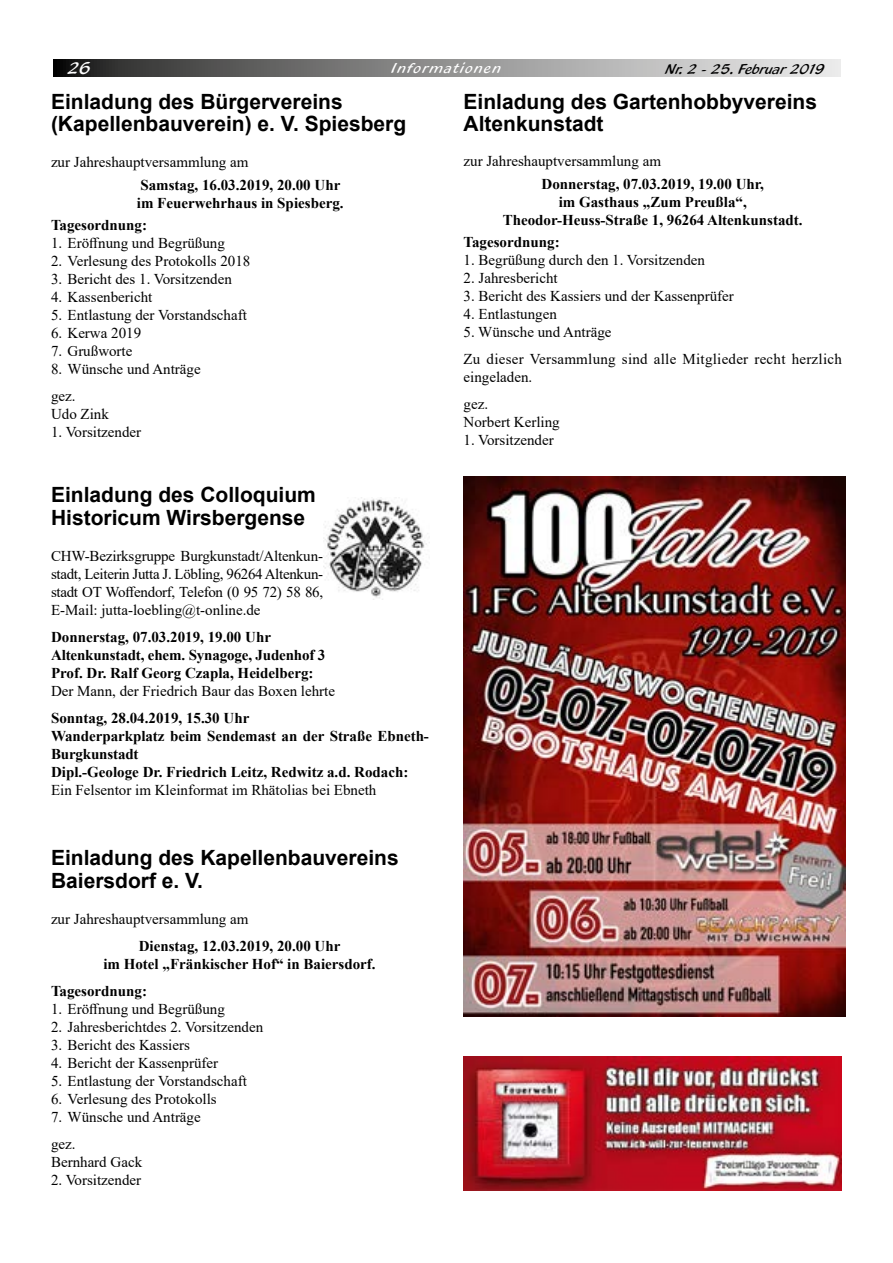
<style>
.page{position:relative;width:893px;height:1263px;background:#fff}
.page>*{position:absolute;margin:0;border:0;box-sizing:border-box;transform-origin:0 0}
.Überschr__klein{font:700 21px/22.5px "Arial";color:#000}
.t1{font:18px "Blacklight D";color:#fff}
.Burgkunstadt_text{font:15px/18px "Times New Roman";color:#000;text-align:justify}
.Burgkunstadt_text-2{font:700 15px/18px "Times New Roman";color:#000}
.Burgkunstadt_text-3{font:15px/18px "Times New Roman";letter-spacing:.02em;color:#000}
.t2{font:15px "Blacklight D";color:#000}
.t3{font:15px "Blacklight D";letter-spacing:.095em;color:#fff}
</style>
<div class="page">
<svg style="left:53px;top:59px;width:788px;height:18px;background:#8c8c8b"></svg>
<img style="left:463px;top:476px;width:382px;height:540px">
<img style="left:323px;top:499px;width:104px;height:101px">
<img style="left:463px;top:1056px;width:379px;height:135px">
<p class="t1" style="left:68px;top:57px;width:25px">26</p>
<p class="t3" style="left:392px;top:59px;width:111px">Informationen</p>
<p class="t2" style="left:666px;top:60px;width:161px">Nr. 2 - 25. Februar 2019</p>
<p class="Überschr__klein" style="left:51px;top:90px;width:293px">Einladung des Bürgervereins</p>
<p class="Überschr__klein" style="left:51px;top:113px;width:357px">(Kapellenbauverein) e. V. Spiesberg</p>
<p class="Burgkunstadt_text" style="left:51px;top:153px;width:199px">zur Jahreshauptversammlung am</p>
<p class="Burgkunstadt_text-2" style="left:140px;top:175px;width:201px">Samstag, 16.03.2019, 20.00 Uhr</p>
<p class="Burgkunstadt_text-2" style="left:137px;top:193px;width:208px">im Feuerwehrhaus in Spiesberg.</p>
<p class="Burgkunstadt_text-2" style="left:51px;top:216px;width:98px">Tagesordnung:</p>
<p class="Burgkunstadt_text" style="left:51px;top:234px;width:175px">1. Eröffnung und Begrüßung</p>
<p class="Burgkunstadt_text" style="left:51px;top:252px;width:201px">2. Verlesung des Protokolls 2018</p>
<p class="Burgkunstadt_text" style="left:51px;top:270px;width:182px">3. Bericht des 1. Vorsitzenden</p>
<p class="Burgkunstadt_text" style="left:51px;top:288px;width:103px">4. Kassenbericht</p>
<p class="Burgkunstadt_text" style="left:51px;top:306px;width:197px">5. Entlastung der Vorstandschaft</p>
<p class="Burgkunstadt_text" style="left:51px;top:324px;width:92px">6. Kerwa 2019</p>
<p class="Burgkunstadt_text" style="left:51px;top:342px;width:83px">7. Grußworte</p>
<p class="Burgkunstadt_text" style="left:51px;top:360px;width:151px">8. Wünsche und Anträge</p>
<p class="Burgkunstadt_text" style="left:51px;top:387px;width:26px">gez.</p>
<p class="Burgkunstadt_text" style="left:51px;top:405px;width:59px">Udo Zink</p>
<p class="Burgkunstadt_text" style="left:51px;top:423px;width:92px">1. Vorsitzender</p>
<p class="Überschr__klein" style="left:463px;top:90px;width:355px">Einladung des Gartenhobbyvereins<br>Altenkunstadt</p>
<p class="Burgkunstadt_text" style="left:463px;top:152px;width:199px">zur Jahreshauptversammlung am</p>
<p class="Burgkunstadt_text-2" style="left:542px;top:174px;width:224px">Donnerstag, 07.03.2019, 19.00 Uhr,</p>
<p class="Burgkunstadt_text-2" style="left:559px;top:192px;width:190px">im Gasthaus „Zum Preußla“,</p>
<p class="Burgkunstadt_text-2" style="left:503px;top:210px;width:301px">Theodor-Heuss-Straße 1, 96264 Altenkunstadt.</p>
<p class="Burgkunstadt_text-2" style="left:463px;top:233px;width:98px">Tagesordnung:</p>
<p class="Burgkunstadt_text" style="left:463px;top:251px;width:243px">1. Begrüßung durch den 1. Vorsitzenden</p>
<p class="Burgkunstadt_text" style="left:463px;top:269px;width:96px">2. Jahresbericht</p>
<p class="Burgkunstadt_text" style="left:463px;top:287px;width:272px">3. Bericht des Kassiers und der Kassenprüfer</p>
<p class="Burgkunstadt_text" style="left:463px;top:305px;width:95px">4. Entlastungen</p>
<p class="Burgkunstadt_text" style="left:463px;top:323px;width:150px">5. Wünsche und Anträge</p>
<p class="Burgkunstadt_text-3" style="left:463px;top:350px;width:380px">Zu dieser Versammlung sind alle Mitglieder recht herzlich eingeladen.</p>
<p class="Burgkunstadt_text" style="left:463px;top:395px;width:26px">gez.</p>
<p class="Burgkunstadt_text" style="left:463px;top:413px;width:98px">Norbert Kerling</p>
<p class="Burgkunstadt_text" style="left:463px;top:431px;width:92px">1. Vorsitzender</p>
<p class="Überschr__klein" style="left:51px;top:484px;width:266px">Einladung des Colloquium</p>
<p class="Überschr__klein" style="left:51px;top:506px;width:256px">Historicum Wirsbergense</p>
<p class="Burgkunstadt_text" style="left:51px;top:546px;width:274px">CHW-Bezirksgruppe Burgkunstadt/Altenkun&shy;stadt, Leiterin Jutta J. Löbling, 96264 Altenkun&shy;stadt OT Woffendorf, Telefon (0 95 72) 58 86, E-Mail: jutta-loebling@t-online.de</p>
<p class="Burgkunstadt_text-2" style="left:51px;top:627px;width:221px">Donnerstag, 07.03.2019, 19.00 Uhr</p>
<p class="Burgkunstadt_text-2" style="left:51px;top:645px;width:276px">Altenkunstadt, ehem. Synagoge, Judenhof 3</p>
<p class="Burgkunstadt_text-2" style="left:51px;top:663px;width:264px">Prof. Dr. Ralf Georg Czapla, Heidelberg:</p>
<p class="Burgkunstadt_text" style="left:51px;top:681px;width:286px">Der Mann, der Friedrich Baur das Boxen lehrte</p>
<p class="Burgkunstadt_text-2" style="left:51px;top:708px;width:200px">Sonntag, 28.04.2019, 15.30 Uhr</p>
<p class="Burgkunstadt_text-2" style="left:51px;top:726px;width:379px">Wanderparkplatz beim Sendemast an der Straße Ebneth-<br>Burgkunstadt</p>
<p class="Burgkunstadt_text-2" style="left:51px;top:762px;width:359px">Dipl.-Geologe Dr. Friedrich Leitz, Redwitz a.d. Rodach:</p>
<p class="Burgkunstadt_text" style="left:51px;top:780px;width:327px">Ein Felsentor im Kleinformat im Rhätolias bei Ebneth</p>
<p class="Überschr__klein" style="left:51px;top:847px;width:349px">Einladung des Kapellenbauvereins<br>Baiersdorf e. V.</p>
<p class="Burgkunstadt_text" style="left:51px;top:909px;width:199px">zur Jahreshauptversammlung am</p>
<p class="Burgkunstadt_text-2" style="left:139px;top:936px;width:203px">Dienstag, 12.03.2019, 20.00 Uhr</p>
<p class="Burgkunstadt_text-2" style="left:103px;top:954px;width:274px">im Hotel „Fränkischer Hof“ in Baiersdorf.</p>
<p class="Burgkunstadt_text-2" style="left:51px;top:981px;width:98px">Tagesordnung:</p>
<p class="Burgkunstadt_text" style="left:51px;top:999px;width:175px">1. Eröffnung und Begrüßung</p>
<p class="Burgkunstadt_text" style="left:51px;top:1017px;width:214px">2. Jahresberichtdes 2. Vorsitzenden</p>
<p class="Burgkunstadt_text" style="left:51px;top:1035px;width:140px">3. Bericht des Kassiers</p>
<p class="Burgkunstadt_text" style="left:51px;top:1053px;width:169px">4. Bericht der Kassenprüfer</p>
<p class="Burgkunstadt_text" style="left:51px;top:1071px;width:197px">5. Entlastung der Vorstandschaft</p>
<p class="Burgkunstadt_text" style="left:51px;top:1089px;width:167px">6. Verlesung des Protokolls</p>
<p class="Burgkunstadt_text" style="left:51px;top:1107px;width:151px">7. Wünsche und Anträge</p>
<p class="Burgkunstadt_text" style="left:51px;top:1134px;width:26px">gez.</p>
<p class="Burgkunstadt_text" style="left:51px;top:1152px;width:93px">Bernhard Gack</p>
<p class="Burgkunstadt_text" style="left:51px;top:1170px;width:92px">2. Vorsitzender</p>
</div>
